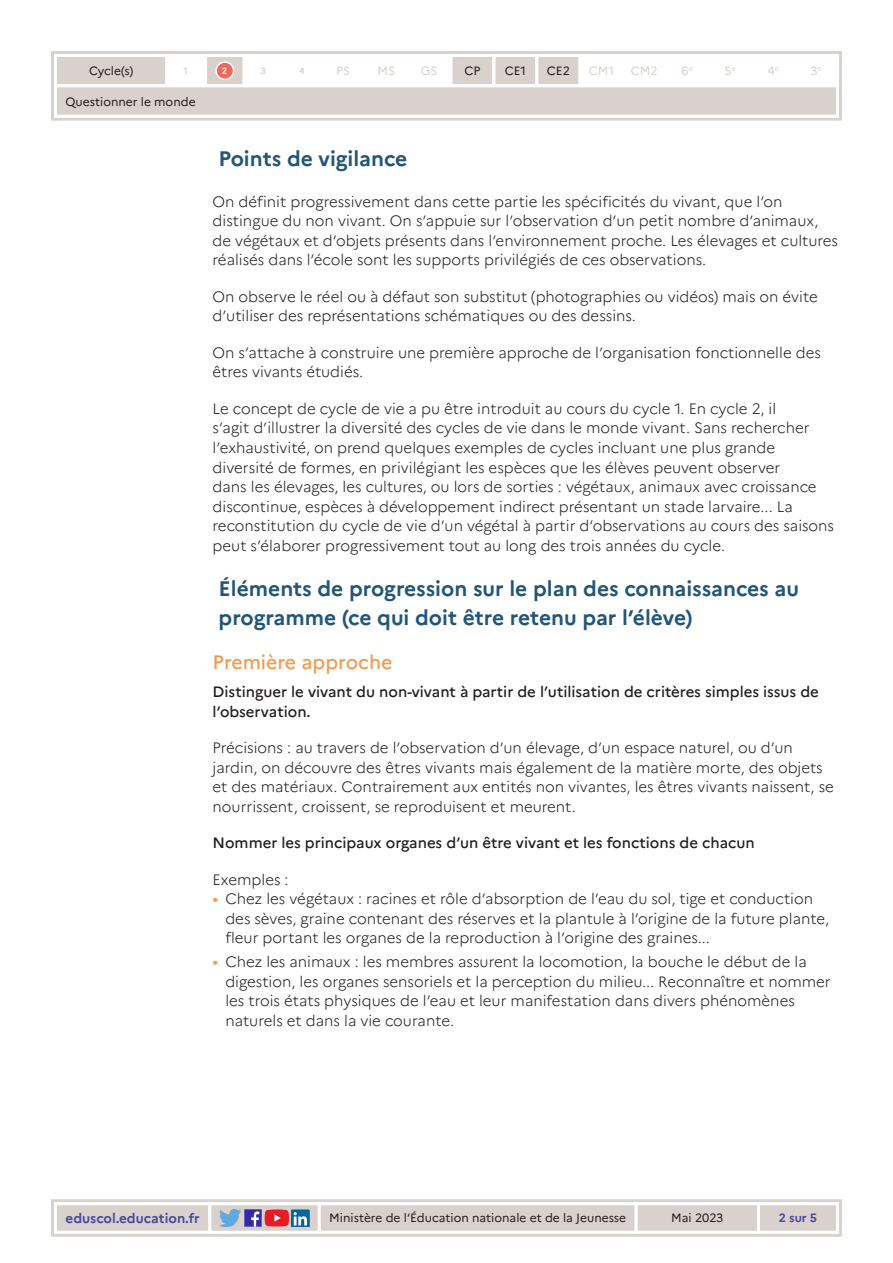
<style>
.page{position:relative;width:893px;height:1263px;background:#fff}
.page>*{position:absolute;margin:0;border:0;box-sizing:border-box;transform-origin:0 0}
._02_titre_1{font:700 21px/28.5px "Marianne";color:#22557a}
._03_titre_2{font:500 19.5px "Marianne";color:#f29c52}
.Texte_courant{font:300 15px/19.5px "Marianne";color:#231f20}
.Texte_courant-2{font:500 15px/19.5px "Marianne";color:#231f20}
.t1{font:700 13.5px "Marianne";color:#4a489e}
.t2{font:12px "Marianne";color:#231f20}
.t3{font:12px "Marianne";color:#d8d1ce}
.t4{font:700 12px "Marianne";color:#4a489e}
.t5{font:700 9px "Marianne";color:#d8d1ce}
.t6{font:700 9px "Marianne";color:#fff}
.t7{font:7.05px "Marianne";color:#d8d1ce}
.s1{font-weight:400;font-size:16.5px;color:#f29c52}
</style>
<div class="page">
<div style="left:51px;top:1199px;width:791px;height:38px;border:3px solid #d8d1ce"></div>
<svg style="left:52px;top:1201px;width:788px;height:34px"></svg>
<div style="left:51px;top:51px;width:791px;height:70px;border:3px solid #d8d1ce"></div>
<svg style="left:53px;top:53px;width:787px;height:66px"></svg>
<p class="t2" style="left:89px;top:64px;width:46px">Cycle(s)</p>
<p class="t5" style="left:184px;top:65px;width:6px">1</p>
<p class="t3" style="left:336px;top:64px;width:15px">PS</p>
<p class="t3" style="left:377px;top:64px;width:19px">MS</p>
<p class="t3" style="left:421px;top:64px;width:18px">GS</p>
<p class="t2" style="left:464px;top:64px;width:17px">CP</p>
<p class="t2" style="left:505px;top:64px;width:23px">CE1</p>
<p class="t3" style="left:589px;top:64px;width:27px">CM1</p>
<p class="t3" style="left:725px;top:64px;width:9px">5</p>
<p class="t3" style="left:681px;top:64px;width:13px">6<sup>e</sup></p>
<p class="t3" style="left:810px;top:64px;width:13px">3<sup>e</sup></p>
<p class="t2" style="left:547px;top:64px;width:25px">CE2</p>
<p class="t7" style="left:775px;top:64px;width:6px">e</p>
<p class="t3" style="left:631px;top:64px;width:28px">CM2</p>
<p class="t7" style="left:732px;top:64px;width:6px">e</p>
<p class="t3" style="left:767px;top:64px;width:9px">4</p>
<p class="t6" style="left:222px;top:65px;width:7px">2</p>
<p class="t5" style="left:260px;top:65px;width:7px">3</p>
<p class="t5" style="left:299px;top:65px;width:7px">4</p>
<p class="t2" style="left:66px;top:94px;width:132px">Questionner le monde</p>
<p class="_02_titre_1" style="left:219px;top:144px;width:190px">Points de vigilance</p>
<p class="Texte_courant" style="left:213px;top:192px;width:627px">On définit progressivement dans cette partie les spécificités du vivant, que l’on distingue du non vivant. On s’appuie sur l’observation d’un petit nombre d’animaux, de végétaux et d’objets présents dans l’environnement proche. Les élevages et cultures réalisés dans l’école sont les supports privilégiés de ces observations.</p>
<p class="Texte_courant" style="left:213px;top:287px;width:607px">On observe le réel ou à défaut son substitut (photographies ou vidéos) mais on évite d’utiliser des représentations schématiques ou des dessins.</p>
<p class="Texte_courant" style="left:213px;top:343px;width:610px">On s’attache à construire une première approche de l’organisation fonctionnelle des êtres vivants étudiés.</p>
<p class="Texte_courant" style="left:213px;top:399px;width:623px">Le concept de cycle de vie a pu être introduit au cours du cycle 1. En cycle 2, il<br>s’agit d’illustrer la diversité des cycles de vie dans le monde vivant. Sans rechercher l’exhaustivité, on prend quelques exemples de cycles incluant une plus grande diversité de formes, en privilégiant les espèces que les élèves peuvent observer<br>dans les élevages, les cultures, ou lors de sorties : végétaux, animaux avec croissance discontinue, espèces à développement indirect présentant un stade larvaire... La reconstitution du cycle de vie d’un végétal à partir d’observations au cours des saisons peut s’élaborer progressivement tout au long des trois années du cycle.</p>
<p class="_02_titre_1" style="left:219px;top:574px;width:582px">Éléments de progression sur le plan des connaissances au programme (ce qui doit être retenu par l’élève)</p>
<p class="_03_titre_2" style="left:213px;top:650px;width:181px">Première approche</p>
<p class="Texte_courant-2" style="left:213px;top:682px;width:608px">Distinguer le vivant du non-vivant à partir de l’utilisation de critères simples issus de l’observation.</p>
<p class="Texte_courant" style="left:213px;top:738px;width:623px">Précisions : au travers de l’observation d’un élevage, d’un espace naturel, ou d’un jardin, on découvre des êtres vivants mais également de la matière morte, des objets et des matériaux. Contrairement aux entités non vivantes, les êtres vivants naissent, se nourrissent, croissent, se reproduisent et meurent.</p>
<p class="Texte_courant-2" style="left:213px;top:833px;width:544px">Nommer les principaux organes d’un être vivant et les fonctions de chacun</p>
<p class="Texte_courant" style="left:213px;top:870px;width:78px">Exemples :</p>
<p class="Texte_courant" style="left:225px;top:889px;width:605px;text-indent:-13px"><span class="s1">•</span> Chez les végétaux : racines et rôle d’absorption de l’eau du sol, tige et conduction des sèves, graine contenant des réserves et la plantule à l’origine de la future plante, fleur portant les organes de la reproduction à l’origine des graines...</p>
<p class="Texte_courant" style="left:225px;top:952px;width:607px;text-indent:-13px"><span class="s1">•</span> Chez les animaux : les membres assurent la locomotion, la bouche le début de la digestion, les organes sensoriels et la perception du milieu... Reconnaître et nommer les trois états physiques de l’eau et leur manifestation dans divers phénomènes naturels et dans la vie courante.</p>
<p class="t1" style="left:66px;top:1210px;width:136px">eduscol.education.fr</p>
<p class="t2" style="left:329px;top:1211px;width:298px">Ministère de l’Éducation nationale et de la Jeunesse</p>
<p class="t2" style="left:671px;top:1211px;width:54px">Mai 2023</p>
<p class="t4" style="left:779px;top:1211px;width:40px">2 sur 5</p>
</div>
